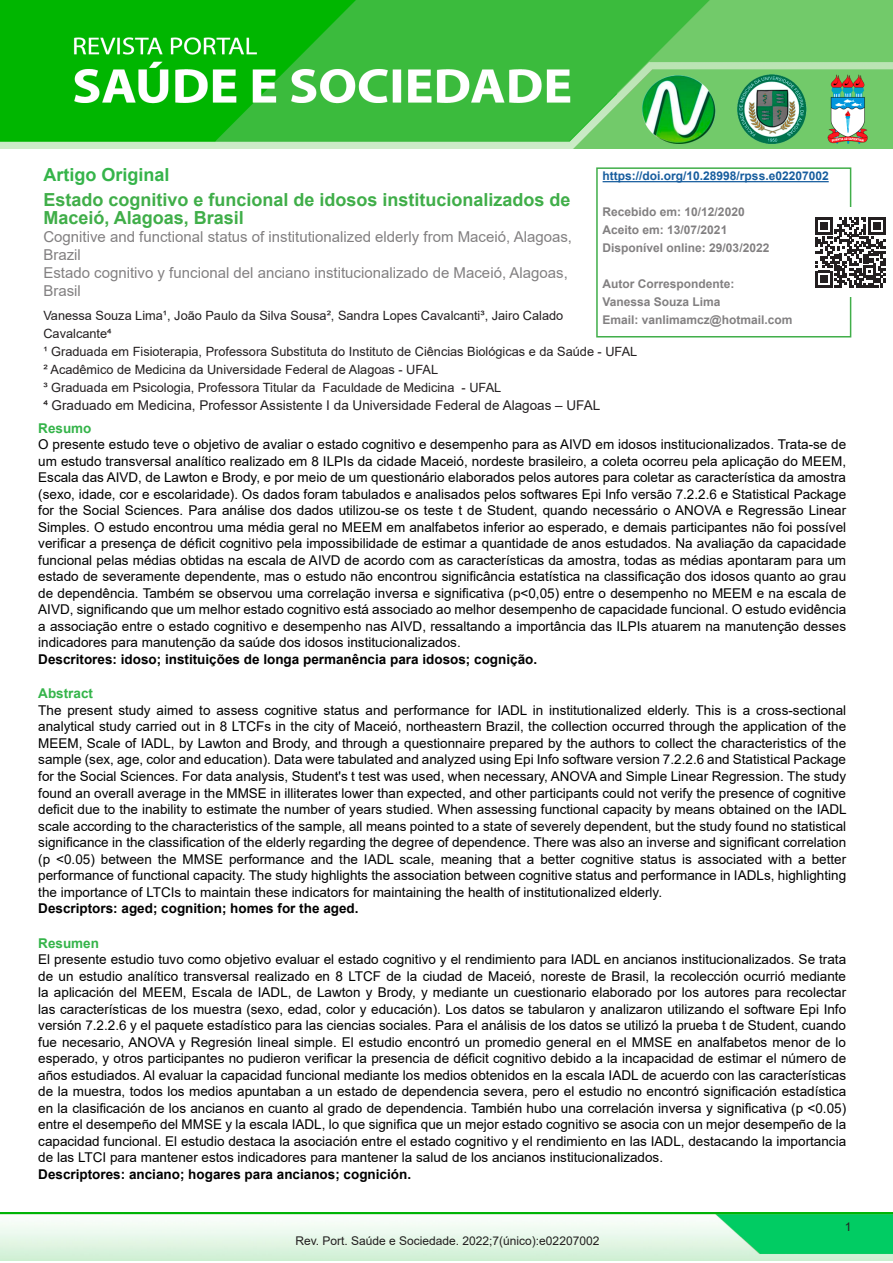
<style>
.page{position:relative;width:893px;height:1263px;background:#fff}
.page>*{position:absolute;margin:0;border:0;box-sizing:border-box;transform-origin:0 0}
.Título_1{font:700 18px/18px "Arial";color:#40ae49}
.Tipo_de_Trabalho___T{font:700 18px "Arial";color:#35b44a}
.Títulos_2_e_3{font:15px/18px "Arial";color:#828081}
.Texto_Resumo{font:13.5px/16.5px "Arial";color:#000;text-align:justify}
.Descritores{font:700 13.5px "Arial";color:#000}
.Autores{font:13.5px "Arial";color:#231f20}
.Título_Resumo{font:700 13.5px "Arial";color:#35b44a}
.Autores-2{font:12.75px/18px "Arial";color:#231f20}
.Caixinha_Informações{font:700 12px "Arial";color:#828081}
.Rodapé{font:12px "Arial";color:#231f20}
.Caixinha_Informações-2{font:700 12px "Arial";color:#175d9e}
.Numeração{font:12px "Arial";color:#231f20}
</style>
<div class="page">
<img style="left:1px;top:1212px;width:892px;height:48px">
<div style="left:596px;top:167px;width:255px;height:170px;border:2px solid #40ae49"></div>
<hr style="left:603px;top:181px;width:226px;height:1px;background:#175d9e">
<img style="left:1px;top:0;width:892px;height:149px">
<div style="left:806px;top:208px;width:87px;height:89px;background:#fff"></div>
<svg style="left:815px;top:217px;width:70px;height:70px"></svg>
<p class="Tipo_de_Trabalho___T" style="left:43px;top:161px;width:128px">Artigo Original</p>
<p class="Caixinha_Informações-2" style="left:603px;top:168px;width:228px">https://doi.org/10.28998/rpss.e02207002</p>
<p class="Caixinha_Informações" style="left:603px;top:204px;width:144px">Recebido em: 10/12/2020</p>
<p class="Caixinha_Informações" style="left:603px;top:222px;width:126px">Aceito em: 13/07/2021</p>
<p class="Caixinha_Informações" style="left:603px;top:240px;width:168px">Disponível online: 29/03/2022</p>
<p class="Caixinha_Informações" style="left:603px;top:276px;width:133px">Autor Correspondente:</p>
<p class="Caixinha_Informações" style="left:603px;top:294px;width:120px">Vanessa Souza Lima</p>
<p class="Caixinha_Informações" style="left:603px;top:312px;width:191px">Email: vanlimamcz@hotmail.com</p>
<p class="Título_1" style="left:43px;top:191px;width:529px">Estado cognitivo e funcional de idosos institucionalizados de<br>Maceió, Alagoas, Brasil</p>
<p class="Títulos_2_e_3" style="left:43px;top:228px;width:530px">Cognitive and functional status of institutionalized elderly from Maceió, Alagoas,<br>Brazil</p>
<p class="Títulos_2_e_3" style="left:43px;top:264px;width:526px">Estado cognitivo y funcional del anciano institucionalizado de Maceió, Alagoas,<br>Brasil</p>
<p class="Autores-2" style="left:43px;top:307px;width:521px">Vanessa Souza Lima¹, João Paulo da Silva Sousa², Sandra Lopes Cavalcanti³, Jairo Calado<br>Cavalcante⁴</p>
<p class="Autores-2" style="left:43px;top:343px;width:595px">¹ Graduada em Fisioterapia, Professora Substituta do Instituto de Ciências Biológicas e da Saúde - UFAL</p>
<p class="Autores-2" style="left:43px;top:361px;width:396px">² Acadêmico de Medicina da Universidade Federal de Alagoas - UFAL</p>
<p class="Autores-2" style="left:43px;top:379px;width:459px">³ Graduada em Psicologia, Professora Titular da Faculdade de Medicina - UFAL</p>
<p class="Autores" style="left:43px;top:396px;width:558px">⁴ Graduado em Medicina, Professor Assistente I da Universidade Federal de Alagoas – UFAL</p>
<p class="Título_Resumo" style="left:38px;top:419px;width:55px">Resumo</p>
<p class="Texto_Resumo" style="left:38px;top:436px;width:809px">O presente estudo teve o objetivo de avaliar o estado cognitivo e desempenho para as AIVD em idosos institucionalizados. Trata-se de um estudo transversal analítico realizado em 8 ILPIs da cidade Maceió, nordeste brasileiro, a coleta ocorreu pela aplicação do MEEM, Escala das AIVD, de Lawton e Brody, e por meio de um questionário elaborados pelos autores para coletar as característica da amostra (sexo, idade, cor e escolaridade). Os dados foram tabulados e analisados pelos softwares Epi Info versão 7.2.2.6 e Statistical Package for the Social Sciences. Para análise dos dados utilizou-se os teste t de Student, quando necessário o ANOVA e Regressão Linear Simples. O estudo encontrou uma média geral no MEEM em analfabetos inferior ao esperado, e demais participantes não foi possível verificar a presença de déficit cognitivo pela impossibilidade de estimar a quantidade de anos estudados. Na avaliação da capacidade funcional pelas médias obtidas na escala de AIVD de acordo com as características da amostra, todas as médias apontaram para um estado de severamente dependente, mas o estudo não encontrou significância estatística na classificação dos idosos quanto ao grau de dependência. Também se observou uma correlação inversa e significativa (p&lt;0,05) entre o desempenho no MEEM e na escala de AIVD, significando que um melhor estado cognitivo está associado ao melhor desempenho de capacidade funcional. O estudo evidência a associação entre o estado cognitivo e desempenho nas AIVD, ressaltando a importância das ILPIs atuarem na manutenção desses indicadores para manutenção da saúde dos idosos institucionalizados.</p>
<p class="Descritores" style="left:38px;top:650px;width:500px">Descritores: idoso; instituições de longa permanência para idosos; cognição.</p>
<p class="Título_Resumo" style="left:38px;top:684px;width:56px">Abstract</p>
<p class="Texto_Resumo" style="left:38px;top:702px;width:810px">The present study aimed to assess cognitive status and performance for IADL in institutionalized elderly. This is a cross-sectional analytical study carried out in 8 LTCFs in the city of Maceió, northeastern Brazil, the collection occurred through the application of the MEEM, Scale of IADL, by Lawton and Brody, and through a questionnaire prepared by the authors to collect the characteristics of the sample (sex, age, color and education). Data were tabulated and analyzed using Epi Info software version 7.2.2.6 and Statistical Package for the Social Sciences. For data analysis, Student's t test was used, when necessary, ANOVA and Simple Linear Regression. The study found an overall average in the MMSE in illiterates lower than expected, and other participants could not verify the presence of cognitive deficit due to the inability to estimate the number of years studied. When assessing functional capacity by means obtained on the IADL scale according to the characteristics of the sample, all means pointed to a state of severely dependent, but the study found no statistical significance in the classification of the elderly regarding the degree of dependence. There was also an inverse and significant correlation (p &lt;0.05) between the MMSE performance and the IADL scale, meaning that a better cognitive status is associated with a better performance of functional capacity. The study highlights the association between cognitive status and performance in IADLs, highlighting the importance of LTCIs to maintain these indicators for maintaining the health of institutionalized elderly.</p>
<p class="Descritores" style="left:38px;top:899px;width:322px">Descriptors: aged; cognition; homes for the aged.</p>
<p class="Título_Resumo" style="left:38px;top:933px;width:62px">Resumen</p>
<p class="Texto_Resumo" style="left:38px;top:951px;width:809px">El presente estudio tuvo como objetivo evaluar el estado cognitivo y el rendimiento para IADL en ancianos institucionalizados. Se trata de un estudio analítico transversal realizado en 8 LTCF de la ciudad de Maceió, noreste de Brasil, la recolección ocurrió mediante la aplicación del MEEM, Escala de IADL, de Lawton y Brody, y mediante un cuestionario elaborado por los autores para recolectar las características de los muestra (sexo, edad, color y educación). Los datos se tabularon y analizaron utilizando el software Epi Info versión 7.2.2.6 y el paquete estadístico para las ciencias sociales. Para el análisis de los datos se utilizó la prueba t de Student, cuando fue necesario, ANOVA y Regresión lineal simple. El estudio encontró un promedio general en el MMSE en analfabetos menor de lo esperado, y otros participantes no pudieron verificar la presencia de déficit cognitivo debido a la incapacidad de estimar el número de años estudiados. Al evaluar la capacidad funcional mediante los medios obtenidos en la escala IADL de acuerdo con las características de la muestra, todos los medios apuntaban a un estado de dependencia severa, pero el estudio no encontró significación estadística en la clasificación de los ancianos en cuanto al grado de dependencia. También hubo una correlación inversa y significativa (p &lt;0.05) entre el desempeño del MMSE y la escala IADL, lo que significa que un mejor estado cognitivo se asocia con un mejor desempeño de la capacidad funcional. El estudio destaca la asociación entre el estado cognitivo y el rendimiento en las IADL, destacando la importancia de las LTCI para mantener estos indicadores para mantener la salud de los ancianos institucionalizados.</p>
<p class="Descritores" style="left:38px;top:1164px;width:374px">Descriptores: anciano; hogares para ancianos; cognición.</p>
<p class="Rodapé" style="left:295px;top:1232px;width:305px">Rev. Port. Saúde e Sociedade. 2022;7(único):e02207002</p>
<p class="Numeração" style="left:845px;top:1219px;width:8px">1</p>
</div>
